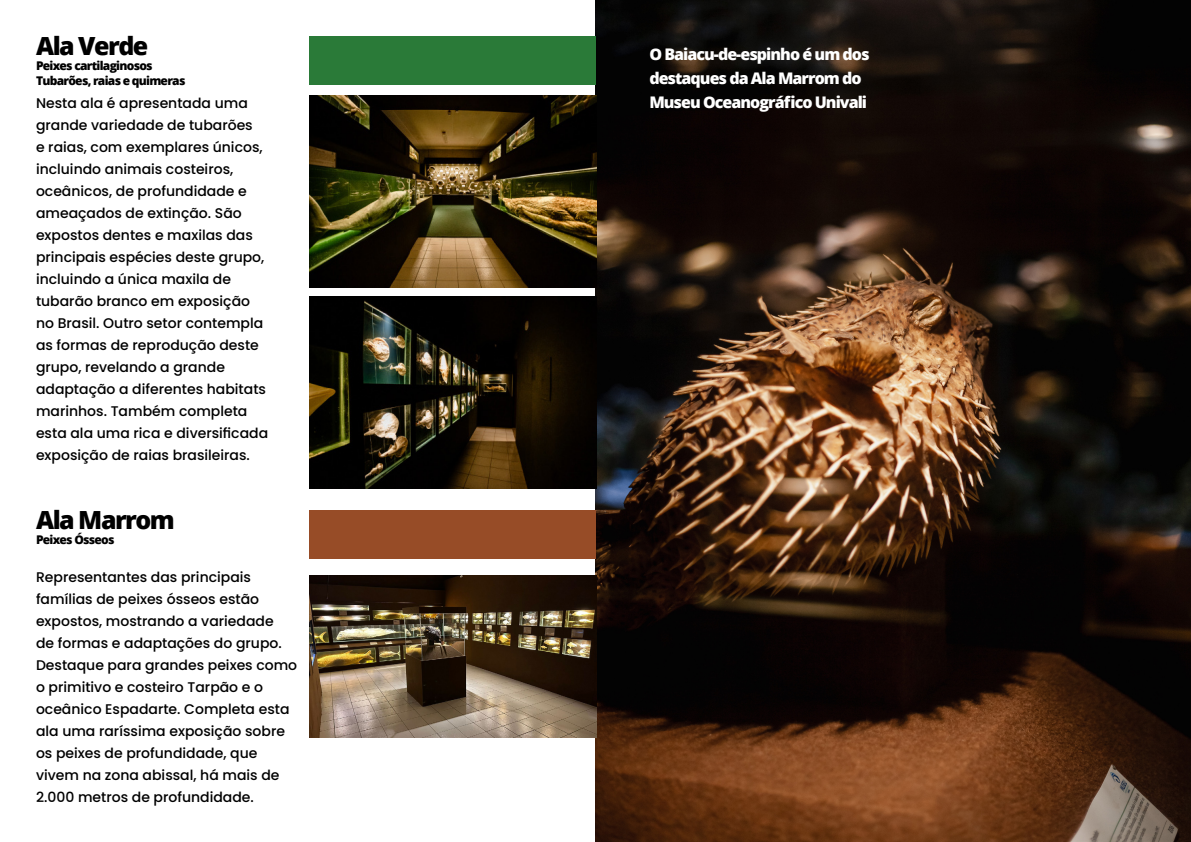
<style>
.page{position:relative;width:1191px;height:842px;background:#fff}
.page>*{position:absolute;margin:0;border:0;box-sizing:border-box;transform-origin:0 0}
.t1{font:800 25px "Open Sans";letter-spacing:-.06em;color:#000}
.t2{font:800 16px/24px "Open Sans";letter-spacing:-.06em;color:#fff}
.t3{font:500 14px/22px "Poppins";color:#000}
.t4{font:800 12px/15px "Open Sans";letter-spacing:-.06em;color:#000}
</style>
<div class="page">
<img style="left:595px;top:0;width:596px;height:842px">
<div style="left:309px;top:37px;width:287px;height:48px;background:#2a7a38"></div>
<div style="left:309px;top:511px;width:287px;height:48px;background:#974c27"></div>
<img style="left:309px;top:96px;width:288px;height:191px">
<img style="left:309px;top:297px;width:288px;height:191px">
<img style="left:309px;top:576px;width:287px;height:161px">
<h1 class="t1" style="left:36px;top:27px;width:114px">Ala Verde</h1>
<p class="t4" style="left:36px;top:58px;width:151px">Peixes cartilaginosos<br>Tubarões, raias e quimeras</p>
<p class="t3" style="left:36px;top:93px;width:234px">Nesta ala é apresentada uma grande variedade de tubarões<br>e raias, com exemplares únicos, incluindo animais costeiros, oceânicos, de profundidade e ameaçados de extinção. São expostos dentes e maxilas das principais espécies deste grupo, incluindo a única maxila de tubarão branco em exposição no Brasil. Outro setor contempla as formas de reprodução deste grupo, revelando a grande adaptação a diferentes habitats marinhos. Também completa esta ala uma rica e diversificada exposição de raias brasileiras.</p>
<h1 class="t1" style="left:36px;top:501px;width:140px">Ala Marrom</h1>
<p class="t4" style="left:36px;top:532px;width:80px">Peixes Ósseos</p>
<p class="t3" style="left:36px;top:567px;width:263px">Representantes das principais famílias de peixes ósseos estão expostos, mostrando a variedade<br>de formas e adaptações do grupo.<br>Destaque para grandes peixes como o primitivo e costeiro Tarpão e o oceânico Espadarte. Completa esta ala uma raríssima exposição sobre os peixes de profundidade, que vivem na zona abissal, há mais de<br>2.000 metros de profundidade.</p>
<p class="t2" style="left:649px;top:42px;width:222px">O Baiacu-de-espinho é um dos destaques da Ala Marrom do<br>Museu Oceanográfico Univali</p>
</div>
